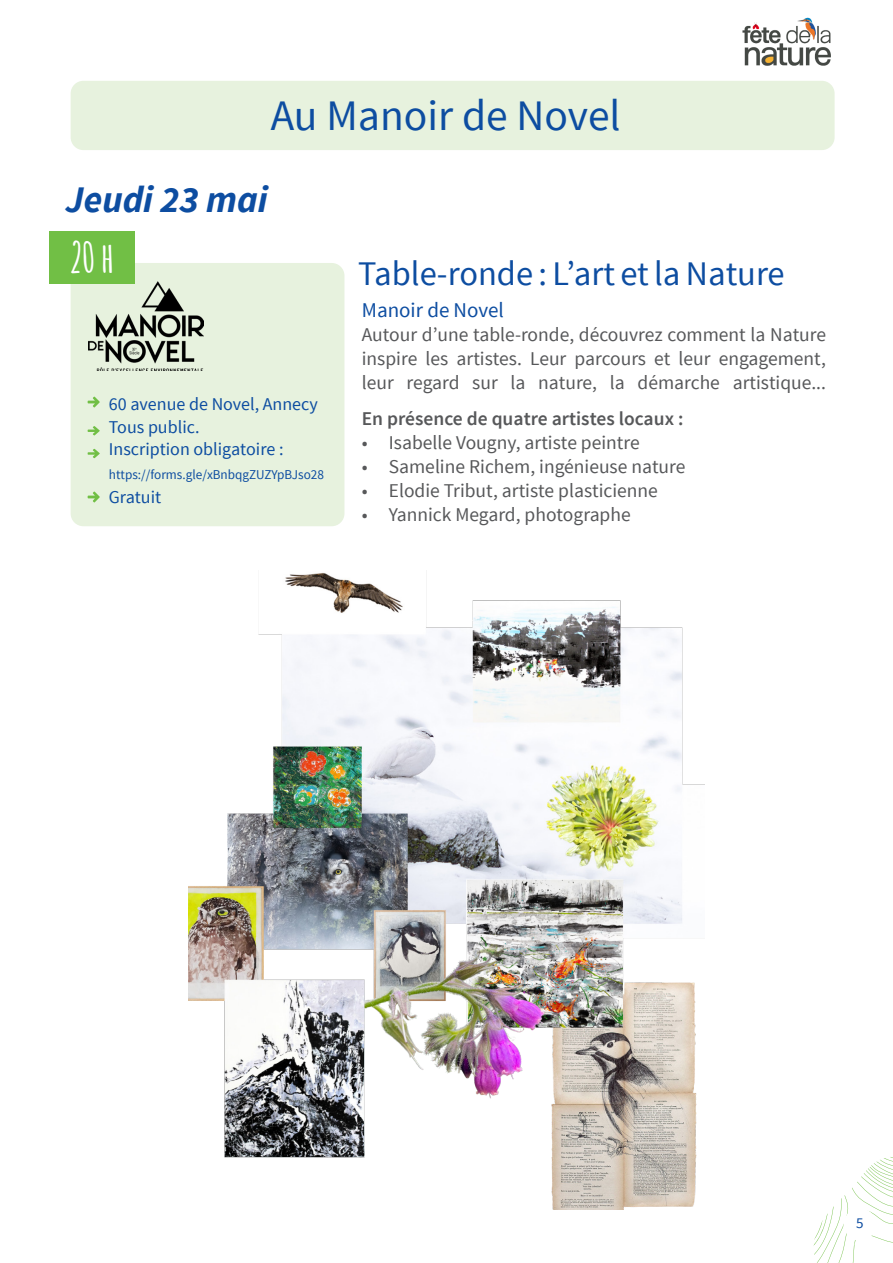
<style>
.page{position:relative;width:893px;height:1263px;background:#fff}
.page>*{position:absolute;margin:0;border:0;box-sizing:border-box;transform-origin:0 0}
.t1{font:43.5px "Source Sans Pro";color:#0d4da1}
.titre_encart{font:700 42px "Amatic SC";color:#fff}
.t2{font:italic 700 37.5px "Source Sans Pro";color:#0d4da1}
.t3{font:34.5px "Source Sans Pro";color:#0d4da1}
.t4{font:21px "Source Sans Pro";color:#0d4da1}
.t5{font:19.5px/24px "Source Sans Pro";color:#57585a;text-align:justify}
.t6{font:600 19.5px "Source Sans Pro";color:#57585a}
.t7{font:18px "Source Sans Pro";color:#0d4da1}
.t8{font:15px "Source Sans Pro";color:#0d4da1}
.t9{font:13.5px "Source Sans Pro";color:#0d4da1}
</style>
<div class="page">
<svg style="left:813px;top:1157px;width:80px;height:106px"></svg>
<div style="left:843px;top:1208px;width:33px;height:33px;background:#fff;border-radius:50%"></div>
<div style="left:71px;top:81px;width:764px;height:69px;background:#e7f2de;border-radius:13px"></div>
<img style="left:189px;top:573px;width:515px;height:636px">
<div style="left:71px;top:263px;width:273px;height:263px;background:#e7f2de;border-radius:13px"></div>
<svg style="left:88px;top:397px;width:12px;height:10px"></svg>
<svg style="left:88px;top:426px;width:12px;height:9px"></svg>
<svg style="left:88px;top:449px;width:12px;height:9px"></svg>
<svg style="left:88px;top:492px;width:12px;height:10px"></svg>
<div style="left:50px;top:231px;width:85px;height:52px;background:#71bf45"></div>
<img style="left:89px;top:282px;width:114px;height:88px">
<img style="left:742px;top:17px;width:89px;height:49px">
<p class="t1" style="left:271px;top:89px;width:351px">Au Manoir de Novel</p>
<p class="t2" style="left:65px;top:176px;width:204px">Jeudi 23 mai</p>
<p class="titre_encart" style="left:70px;top:228px;width:45px">20 h</p>
<p class="t7" style="left:109px;top:393px;width:210px">60 avenue de Novel, Annecy</p>
<p class="t7" style="left:109px;top:415px;width:92px">Tous public.</p>
<p class="t7" style="left:109px;top:438px;width:176px">Inscription obligatoire :</p>
<p class="t9" style="left:109px;top:466px;width:217px">https://forms.gle/xBnbqgZUZYpBJso28</p>
<p class="t7" style="left:109px;top:486px;width:54px">Gratuit</p>
<p class="t3" style="left:358px;top:252px;width:428px">Table-ronde : L’art et la Nature</p>
<p class="t4" style="left:362px;top:297px;width:144px">Manoir de Novel</p>
<p class="t5" style="left:362px;top:323px;width:466px">Autour d’une table-ronde, découvrez comment la Nature inspire les artistes. Leur parcours et leur engagement, leur regard sur la nature, la démarche artistique...</p>
<p class="t6" style="left:362px;top:406px;width:323px">En présence de quatre artistes locaux :</p>
<p class="t5" style="left:362px;top:431px;width:279px">• Isabelle Vougny, artiste peintre</p>
<p class="t5" style="left:362px;top:455px;width:325px">• Sameline Richem, ingénieuse nature</p>
<p class="t5" style="left:362px;top:479px;width:298px">• Elodie Tribut, artiste plasticienne</p>
<p class="t5" style="left:362px;top:503px;width:270px">• Yannick Megard, photographe</p>
<p class="t8" style="left:856px;top:1213px;width:9px">5</p>
</div>
